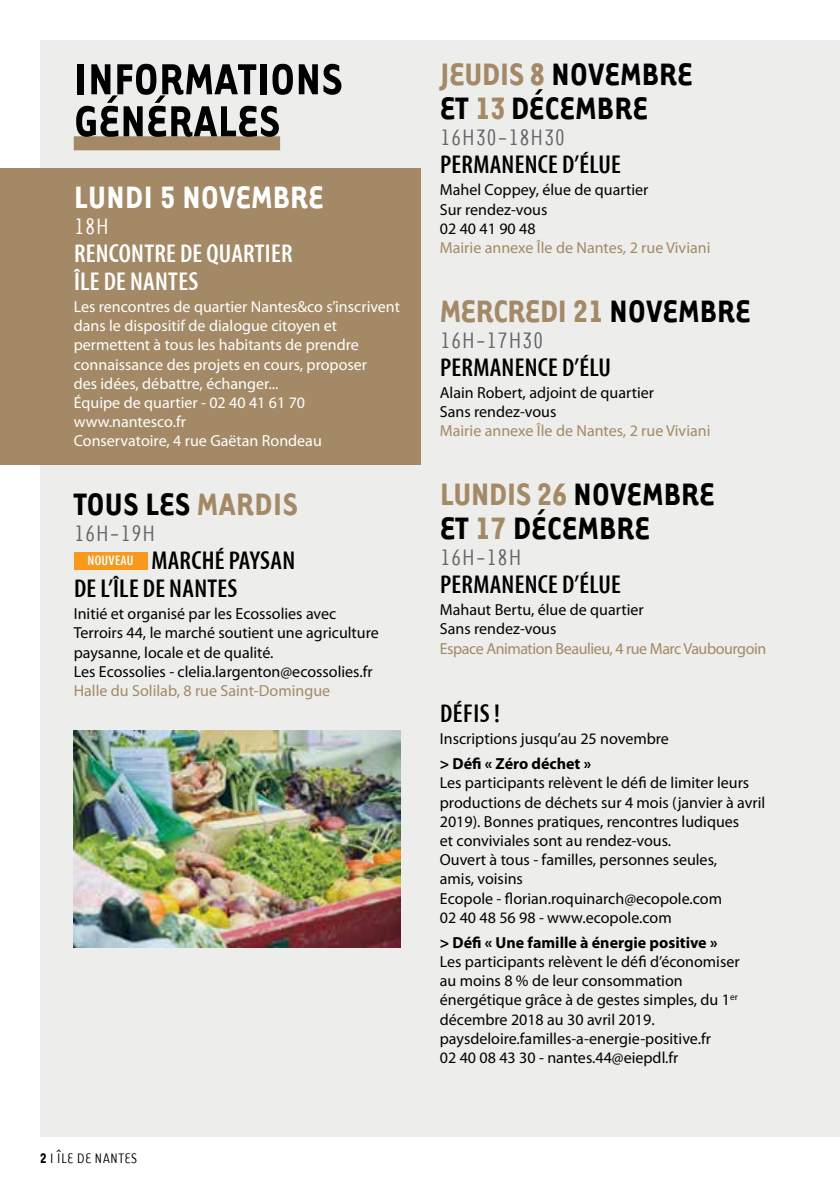
<style>
.page{position:relative;width:840px;height:1191px;background:#fff}
.page>*{position:absolute;margin:0;border:0;box-sizing:border-box;transform-origin:0 0}
.t1{font:700 50px/42px "Tarzana Narrow";letter-spacing:.015em;color:#000}
.t2{font:700 36px/34px "Tarzana Narrow";letter-spacing:.005em;color:#000}
.t3{font:700 36px "Tarzana Narrow";color:#fff}
.t4{font:700 36px "Tarzana Narrow";color:#a38965}
.t5{font:600 condensed 26px/28px "Myriad Pro";letter-spacing:.01em;color:#000}
.t6{font:26px "Tarzana Narrow";letter-spacing:.005em;color:#636466}
.t7{font:600 condensed 26px/28px "Myriad Pro";letter-spacing:.01em;color:#fff}
.t8{font:26px "Tarzana Narrow";color:#fff}
.t9{font:16px/19.2px "Myriad Pro";color:#000101}
.t10{font:16px/19.2px "Myriad Pro";color:#fff}
.t11{font:16px "Myriad Pro";color:#a38965}
.t12{font:700 16px "Myriad Pro";color:#000101}
.t13{font:16px "Myriad Pro";letter-spacing:-.025em;color:#a38965}
.t14{font:16px "Tarzana Narrow";letter-spacing:.015em;color:#000}
.s1{color:#a38965}
.s2{font-weight:700}
</style>
<div class="page">
<div style="left:40px;top:40px;width:799px;height:1096px;background:#ededeb"></div>
<div style="left:0;top:168px;width:420px;height:297px;background:#a38965"></div>
<div style="left:74px;top:136px;width:206px;height:14px;background:#a38965"></div>
<div style="left:74px;top:552px;width:73px;height:17px;background:#f8991d"></div>
<img style="left:74px;top:730px;width:326px;height:217px">
<h1 class="t1" style="left:74px;top:56px;width:270px">INFORMATIONS<br>GÉNÉRALES</h1>
<h2 class="t3" style="left:74px;top:174px;width:127px">LUNDI 5 NOVEMBRE</h2>
<h3 class="t8" style="left:74px;top:210px;width:37px">18h</h3>
<h3 class="t7" style="left:74px;top:240px;width:218px">RENCONTRE DE QUARTIER<br>ÎLE DE NANTES</h3>
<p class="t10" style="left:74px;top:297px;width:327px">Les rencontres de quartier Nantes&amp;co s’inscrivent dans le dispositif de dialogue citoyen et permettent à tous les habitants de prendre connaissance des projets en cours, proposer<br>des idées, débattre, échanger...<br>Équipe de quartier - 02 40 41 61 70 www.nantesco.fr<br>Conservatoire, 4 rue Gaëtan Rondeau</p>
<h2 class="t2" style="left:74px;top:485px;width:141px">TOUS LES <span class="s1">MARDIS</span></h2>
<h3 class="t6" style="left:74px;top:517px;width:83px">16h-19h</h3>
<h3 class="t5" style="left:74px;top:547px;width:222px;text-indent:14px"><sup>NOUVEAU</sup> MARCHÉ PAYSAN<br>DE L’ÎLE DE NANTES</h3>
<p class="t9" style="left:74px;top:604px;width:306px">Initié et organisé par les Ecossolies avec Terroirs 44, le marché soutient une agriculture paysanne, locale et de qualité.<br>Les Ecossolies - clelia.largenton@ecossolies.fr</p>
<p class="t11" style="left:74px;top:681px;width:258px">Halle du Solilab, 8 rue Saint-Domingue</p>
<p class="t14" style="left:40px;top:1148px;width:99px"><span class="s2">2</span> I ÎLE DE NANTES</p>
<h2 class="t2" style="left:440px;top:56px;width:130px"><span class="s1">JEUDIS 8</span> NOVEMBRE<br>ET <span class="s1">13</span> DÉCEMBRE</h2>
<h3 class="t6" style="left:439px;top:122px;width:127px">16h30-18h30</h3>
<h3 class="t5" style="left:440px;top:151px;width:182px">PERMANENCE D’ÉLUE</h3>
<p class="t9" style="left:439px;top:180px;width:210px">Mahel Coppey, élue de quartier<br>Sur rendez-vous<br>02 40 41 90 48</p>
<p class="t11" style="left:439px;top:238px;width:272px">Mairie annexe Île de Nantes, 2 rue Viviani</p>
<h2 class="t4" style="left:440px;top:288px;width:37px">MERCREDI</h2>
<h2 class="t2" style="left:572px;top:292px;width:56px"><span class="s1">21</span>NOVEMBRE</h2>
<h3 class="t6" style="left:439px;top:324px;width:105px">16h-17h30</h3>
<h3 class="t5" style="left:440px;top:354px;width:172px">PERMANENCE D’ÉLU</h3>
<p class="t9" style="left:439px;top:382px;width:215px">Alain Robert, adjoint de quartier<br>Sans rendez-vous</p>
<p class="t11" style="left:439px;top:421px;width:272px">Mairie annexe Île de Nantes, 2 rue Viviani</p>
<h2 class="t4" style="left:440px;top:471px;width:47px">LUNDIS</h2>
<h2 class="t2" style="left:536px;top:475px;width:56px"><span class="s1">26</span>NOVEMBRE</h2>
<h2 class="t2" style="left:440px;top:509px;width:91px">ET <span class="s1">17</span> DÉCEMBRE</h2>
<h3 class="t6" style="left:439px;top:541px;width:83px">16h-18h</h3>
<h3 class="t5" style="left:440px;top:571px;width:182px">PERMANENCE D’ÉLUE</h3>
<p class="t9" style="left:439px;top:600px;width:205px">Mahaut Bertu, élue de quartier<br>Sans rendez-vous</p>
<p class="t13" style="left:439px;top:638px;width:328px">Espace Animation Beaulieu, 4 rue Marc Vaubourgoin</p>
<h3 class="t5" style="left:440px;top:700px;width:61px">DÉFIS !</h3>
<p class="t9" style="left:439px;top:729px;width:230px">Inscriptions jusqu’au 25 novembre</p>
<p class="t12" style="left:439px;top:753px;width:153px">&gt; Défi « Zéro déchet »</p>
<p class="t9" style="left:439px;top:773px;width:327px">Les participants relèvent le défi de limiter leurs productions de déchets sur 4 mois (janvier à avril 2019). Bonnes pratiques, rencontres ludiques<br>et conviviales sont au rendez-vous.<br>Ouvert à tous - familles, personnes seules,<br>amis, voisins<br>Ecopole - florian.roquinarch@ecopole.com<br>02 40 48 56 98 - www.ecopole.com</p>
<p class="t12" style="left:439px;top:932px;width:279px">&gt; Défi « Une famille à énergie positive »</p>
<p class="t9" style="left:439px;top:951px;width:301px">Les participants relèvent le défi d’économiser au moins 8 % de leur consommation énergétique grâce à de gestes simples, du 1<sup>er </sup>décembre 2018 au 30 avril 2019. paysdeloire.familles-a-energie-positive.fr<br>02 40 08 43 30 - nantes.44@eiepdl.fr</p>
</div>
